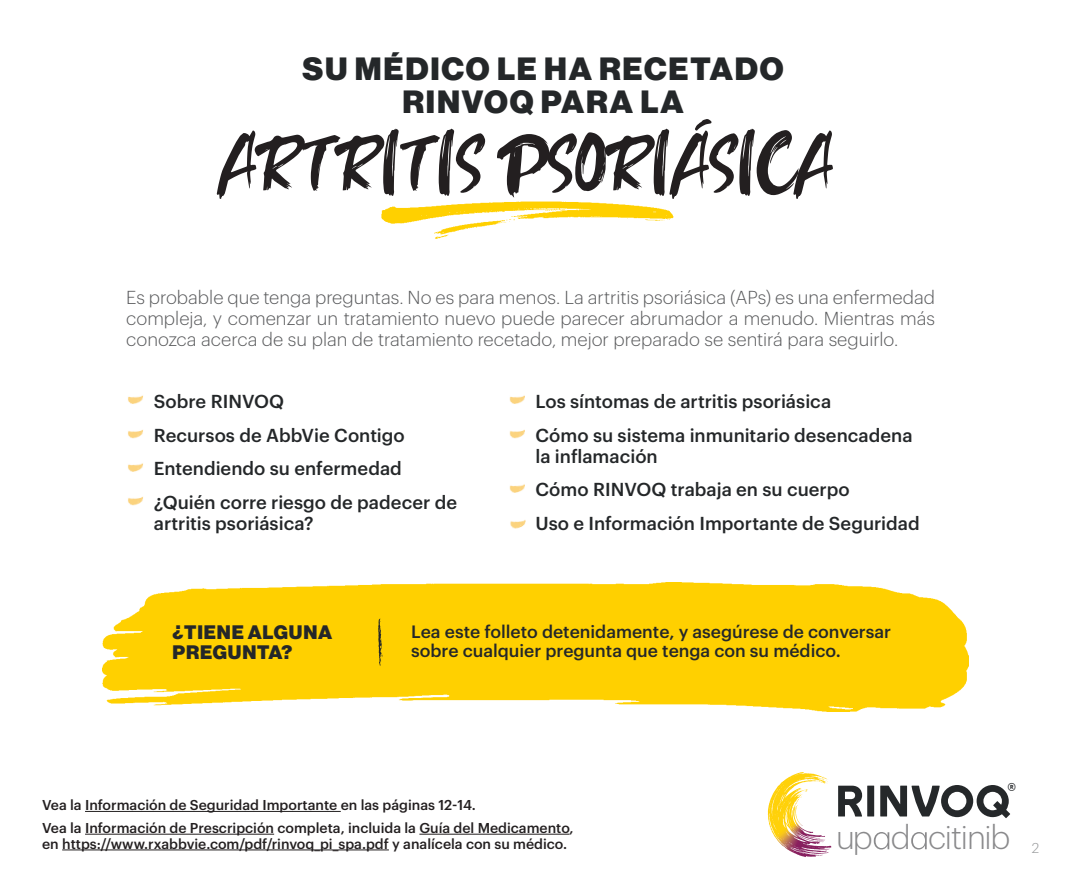
<style>
.page{position:relative;width:1071px;height:882px;background:#fff}
.page>*{position:absolute;margin:0;border:0;box-sizing:border-box;transform-origin:0 0}
.t1{font:300 32.55px "Graphik";letter-spacing:-.035em;color:#8a8a8c}
.t2{font:900 31.5px/33.2px "Neue Haas Display";letter-spacing:.055em;color:#242729;text-align:center}
.t3{font:900 19.07px/19.2px "Neue Haas Display";letter-spacing:.04em;color:#242729}
.t4{font:500 18.38px/33.6px "Graphik";color:#242729}
.t5{font:300 18.38px/21px "Graphik";color:#58595b;text-align:justify}
.t6{font:500 18.03px "Graphik";color:#24272a;scale:.93 1}
.t7{font:500 17.5px/19.9px "Graphik";color:#242729}
.t8{font:500 14px/22.8px "Graphik";color:#231f20}
.t9{font:300 14px "Graphik";color:#949698}
</style>
<div class="page">
<img style="left:509px;top:395px;width:16px;height:9px">
<img style="left:509px;top:429px;width:16px;height:10px">
<img style="left:509px;top:484px;width:16px;height:9px">
<img style="left:128px;top:395px;width:15px;height:9px">
<img style="left:128px;top:429px;width:15px;height:10px">
<img style="left:128px;top:463px;width:15px;height:9px">
<img style="left:128px;top:496px;width:15px;height:10px">
<img style="left:102px;top:583px;width:867px;height:128px">
<svg style="left:378px;top:619px;width:5px;height:47px"></svg>
<img style="left:381px;top:201px;width:293px;height:38px">
<svg style="left:217px;top:129px;width:268px;height:70px"></svg>
<svg style="left:497px;top:119px;width:336px;height:80px"></svg>
<img style="left:510px;top:520px;width:16px;height:9px">
<hr style="left:85px;top:811px;width:256px;height:1px;background:#231f20">
<hr style="left:85px;top:834px;width:189px;height:1px;background:#231f20">
<hr style="left:419px;top:834px;width:151px;height:1px;background:#231f20">
<hr style="left:62px;top:850px;width:327px;height:1px;background:#231f20">
<div style="left:867px;top:786px;width:7px;height:30px;background:#25282a"></div>
<svg style="left:880px;top:785px;width:130px;height:33px"></svg>
<svg style="left:838px;top:786px;width:24px;height:31px"></svg>
<img style="left:768px;top:772px;width:36px;height:56px">
<svg style="left:874px;top:832px;width:15px;height:18px"></svg>
<svg style="left:911px;top:832px;width:16px;height:18px"></svg>
<h2 class="t2" style="left:303px;top:53px;width:483px">SU MÉDICO LE HA RECETADO<br>RINVOQ PARA LA</h2>
<p class="t5" style="left:126px;top:286px;width:810px">Es probable que tenga preguntas. No es para menos. La artritis psoriásica (APs) es una enfermedad compleja, y comenzar un tratamiento nuevo puede parecer abrumador a menudo. Mientras más conozca acerca de su plan de tratamiento recetado, mejor preparado se sentirá para seguirlo.</p>
<p class="t4" style="left:154px;top:383px;width:305px">Sobre RINVOQ<br>Recursos de AbbVie Contigo<br>Entendiendo su enfermedad ¿Quién corre riesgo de padecer de</p>
<p class="t4" style="left:154px;top:505px;width:161px">artritis psoriásica?</p>
<p class="t4" style="left:535px;top:383px;width:379px">Los síntomas de artritis psoriásica<br>Cómo su sistema inmunitario desencadena</p>
<p class="t4" style="left:535px;top:438px;width:386px">la inflamación<br>Cómo RINVOQ trabaja en su cuerpo<br>Uso e Información Importante de Seguridad</p>
<p class="t3" style="left:173px;top:623px;width:161px">¿TIENE ALGUNA<br>PREGUNTA?</p>
<p class="t7" style="left:411px;top:620px;width:481px">Lea este folleto detenidamente, y asegúrese de conversar sobre cualquier pregunta que tenga con su médico.</p>
<p class="t8" style="left:42px;top:792px;width:533px">Vea la Información de Seguridad Importante en las páginas 12-14.<br>Vea la Información de Prescripción completa, incluida la Guía del Medicamento,</p>
<p class="t8" style="left:42px;top:831px;width:526px">en https://www.rxabbvie.com/pdf/rinvoq_pi_spa.pdf y analícela con su médico.</p>
<p class="t6" style="left:1007px;top:776px;width:11px">®</p>
<h1 class="t1" style="left:836px;top:814px;width:176px">up d citinib</h1>
<p class="t9" style="left:1032px;top:838px;width:9px">2</p>
</div>
